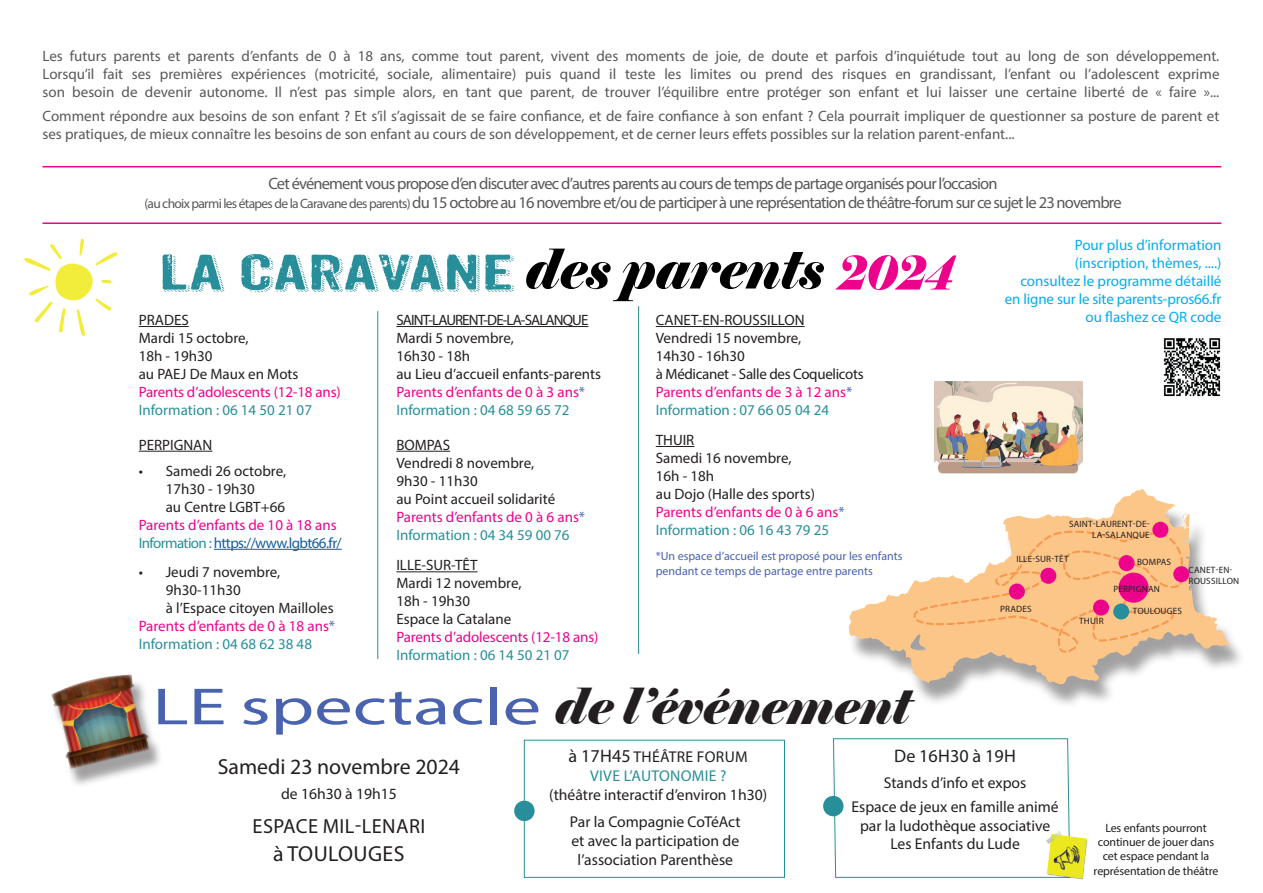
<style>
.page{position:relative;width:1263px;height:893px;background:#fff}
.page>*{position:absolute;margin:0;border:0;box-sizing:border-box;transform-origin:0 0}
.t1{font:italic 49.5px "Elephant";color:#231f20}
.t2{font:21.75px "Myriad Pro";color:#231f20}
.t3{font:21.75px "Myriad Pro";letter-spacing:.02em;color:#231f20}
.t4{font:20.4px "Myriad Pro";letter-spacing:.02em;color:#231f20}
.t5{font:18.15px "Myriad Pro";letter-spacing:.005em;color:#231f20}
.t6{font:16.5px/19.5px "Myriad Pro";letter-spacing:-.05em;color:#57585a;text-align:center}
.t7{font:15.6px/18.8px "Myriad Pro";color:#231f20;text-align:center}
.t8{font:15.6px/18.8px "Myriad Pro";letter-spacing:.02em;color:#278f98;text-align:center}
.t9{font:15px/18px "Myriad Pro";color:#57585a;text-align:justify}
.t10{font:15px/18px "Myriad Pro";color:#231f20}
.t11{font:15px/18px "Myriad Pro";color:#00aeef;text-align:right}
.t12{font:15px "Myriad Pro";letter-spacing:-.01em;color:#ed028c}
.t13{font:15px "Myriad Pro";color:#288f9a}
.t14{font:15px/18px "Myriad Pro";letter-spacing:-.03em;color:#ed028c}
.t15{font:12px/14.4px "Myriad Pro";letter-spacing:-.01em;color:#231f20;text-align:center}
.t16{font:12px/15px "Myriad Pro";color:#4963ae}
.t17{font:9.15px/10.9px "Myriad Pro";letter-spacing:.02em;color:#231f20}
.s1{font-size:13.5px}
.s2{color:#288f9a}
.s3{color:#175d9e}
.s4{color:#4963ae}
.s5{color:#ed028c}
.s6{font-family:"Myriad Pro";font-style:normal;font-size:52.5px;color:#4963ae}
.s7{font-size:18.15px;color:#231f20}
.s8{color:#231f20}
</style>
<div class="page">
<svg style="left:24px;top:238px;width:94px;height:98px"></svg>
<svg style="left:162px;top:254px;width:62px;height:38px"></svg>
<svg style="left:241px;top:254px;width:273px;height:38px"></svg>
<svg style="left:526px;top:249px;width:298px;height:52px"></svg>
<hr style="left:139px;top:451px;width:73px;height:1px;background:#231f20">
<hr style="left:214px;top:549px;width:128px;height:1px;background:#175d9e">
<hr style="left:139px;top:326px;width:50px;height:1px;background:#231f20">
<hr style="left:396px;top:326px;width:192px;height:1px;background:#231f20">
<hr style="left:396px;top:451px;width:54px;height:1px;background:#231f20">
<hr style="left:396px;top:571px;width:82px;height:1px;background:#231f20">
<hr style="left:656px;top:326px;width:149px;height:1px;background:#231f20">
<hr style="left:656px;top:446px;width:38px;height:1px;background:#231f20">
<hr style="left:43px;top:222px;width:1178px;height:2px;background:#ed028c">
<hr style="left:43px;top:166px;width:1178px;height:1px;background:#ed028c">
<div style="left:51px;top:679px;width:113px;height:109px;background:#231f20;opacity:.42"></div>
<img style="left:51px;top:674px;width:101px;height:96px">
<hr style="left:377px;top:311px;width:1px;height:348px;background:#288f9a">
<hr style="left:638px;top:306px;width:1px;height:348px;background:#288f9a">
<div style="left:848px;top:495px;width:399px;height:213px;background:#231f20;opacity:.42"></div>
<svg style="left:849px;top:489px;width:380px;height:195px"></svg>
<svg style="left:912px;top:529px;width:272px;height:125px"></svg>
<div style="left:1093px;top:599px;width:16px;height:16px;background:#ed028c;border-radius:50%"></div>
<div style="left:1118px;top:573px;width:30px;height:30px;background:#ed028c;border-radius:50%"></div>
<div style="left:1118px;top:555px;width:16px;height:16px;background:#ed028c;border-radius:50%"></div>
<div style="left:1173px;top:566px;width:16px;height:16px;background:#ed028c;border-radius:50%"></div>
<div style="left:1009px;top:583px;width:16px;height:16px;background:#ed028c;border-radius:50%"></div>
<div style="left:1040px;top:568px;width:16px;height:16px;background:#ed028c;border-radius:50%"></div>
<div style="left:1113px;top:603px;width:16px;height:16px;background:#288f9a;border-radius:50%"></div>
<div style="left:1152px;top:522px;width:16px;height:16px;background:#ed028c;border-radius:50%"></div>
<img style="left:935px;top:381px;width:147px;height:93px">
<img style="left:1163px;top:338px;width:58px;height:59px">
<div style="left:823px;top:796px;width:20px;height:20px;background:#288f9a;border-radius:50%"></div>
<svg style="left:833px;top:738px;width:237px;height:140px"></svg>
<div style="left:514px;top:801px;width:21px;height:20px;background:#288f9a;border-radius:50%"></div>
<div style="left:524px;top:740px;width:261px;height:137px;border:1px solid #288f9a"></div>
<svg style="left:836px;top:255px;width:120px;height:35px"></svg>
<img style="left:1042px;top:829px;width:46px;height:51px">
<p class="t9" style="left:43px;top:47px;width:1178px">Les futurs parents et parents d’enfants de 0 à 18 ans, comme tout parent, vivent des moments de joie, de doute et parfois d’inquiétude tout au long de son développement.<br>Lorsqu’il fait ses premières expériences (motricité, sociale, alimentaire) puis quand il teste les limites ou prend des risques en grandissant, l’enfant ou l’adolescent exprime son besoin de devenir autonome. Il n’est pas simple alors, en tant que parent, de trouver l’équilibre entre protéger son enfant et lui laisser une certaine liberté de « faire »...</p>
<p class="t9" style="left:43px;top:107px;width:1178px">Comment répondre aux besoins de son enfant ? Et s’il s’agissait de se faire confiance, et de faire confiance à son enfant ? Cela pourrait impliquer de questionner sa posture de parent et ses pratiques, de mieux connaître les besoins de son enfant au cours de son développement, et de cerner leurs effets possibles sur la relation parent-enfant...</p>
<p class="t6" style="left:144px;top:173px;width:979px">Cet événement vous propose d’en discuter avec d’autres parents au cours de temps de partage organisés pour l’occasion<br><span class="s1">(au choix parmi les étapes de la Caravane des parents)</span> du 15 octobre au 16 novembre et/ou de participer à une représentation de théâtre-forum sur ce sujet le 23 novembre</p>
<p class="t10" style="left:139px;top:311px;width:161px">PRADES<br>Mardi 15 octobre,<br>18h - 19h30<br>au PAEJ De Maux en Mots</p>
<p class="t12" style="left:139px;top:383px;width:204px">Parents d’adolescents (12-18 ans)</p>
<p class="t13" style="left:139px;top:401px;width:175px">Information : 06 14 50 21 07</p>
<p class="t10" style="left:139px;top:435px;width:75px">PERPIGNAN</p>
<p class="t10" style="left:166px;top:461px;width:122px;text-indent:-27px">• Samedi 26 octobre,<br>17h30 - 19h30<br>au Centre LGBT+66</p>
<p class="t14" style="left:139px;top:515px;width:205px">Parents d’enfants de 10 à 18 ans<br><span class="s2">Information :</span> <span class="s3">https://www.lgbt66.fr/</span></p>
<p class="t10" style="left:139px;top:562px;width:143px">• Jeudi 7 novembre,</p>
<p class="t10" style="left:166px;top:580px;width:77px">9h30-11h30</p>
<p class="t10" style="left:166px;top:598px;width:169px">à l’Espace citoyen Mailloles</p>
<p class="t12" style="left:139px;top:616px;width:198px">Parents d’enfants de 0 à 18 ans<span class="s4">*</span></p>
<p class="t13" style="left:139px;top:634px;width:175px">Information : 04 68 62 38 48</p>
<p class="t10" style="left:396px;top:311px;width:206px">SAINT-LAURENT-DE-LA-SALANQUE<br>Mardi 5 novembre,<br>16h30 - 18h<br>au Lieu d’accueil enfants-parents<br><span class="s5">Parents d’enfants de 0 à 3 ans</span><span class="s4">*<br></span><span class="s2">Information : 04 68 59 65 72</span></p>
<p class="t10" style="left:396px;top:435px;width:190px">BOMPAS<br>Vendredi 8 novembre,<br>9h30 - 11h30<br>au Point accueil solidarité<br><span class="s5">Parents d’enfants de 0 à 6 ans</span><span class="s4">*<br></span><span class="s2">Information : 04 34 59 00 76</span></p>
<p class="t10" style="left:396px;top:556px;width:127px">ILLE-SUR-TÊT<br>Mardi 12 novembre,<br>18h - 19h30<br>Espace la Catalane</p>
<p class="t12" style="left:396px;top:628px;width:204px">Parents d’adolescents (12-18 ans)</p>
<p class="t13" style="left:396px;top:646px;width:175px">Information : 06 14 50 21 07</p>
<p class="t10" style="left:656px;top:311px;width:209px">CANET-EN-ROUSSILLON<br>Vendredi 15 novembre,<br>14h30 - 16h30<br>à Médicanet - Salle des Coquelicots<br><span class="s5">Parents d’enfants de 3 à 12 ans</span><span class="s4">*<br></span><span class="s2">Information : 07 66 05 04 24</span></p>
<p class="t10" style="left:656px;top:431px;width:190px">THUIR<br>Samedi 16 novembre,<br>16h - 18h<br>au Dojo (Halle des sports)<br><span class="s5">Parents d’enfants de 0 à 6 ans</span><span class="s4">*<br></span><span class="s2">Information : 06 16 43 79 25</span></p>
<p class="t16" style="left:656px;top:548px;width:248px">*Un espace d’accueil est proposé pour les enfants pendant ce temps de partage entre parents</p>
<h1 class="t1" style="left:152px;top:676px;width:759px"><span class="s6">LE spectacle</span> de l’événement</h1>
<p class="t11" style="left:1005px;top:235px;width:218px">Pour plus d’information (inscription, thèmes, ....)<br>consultez le programme détaillé en ligne sur le site parents-pros66.fr ou flashez ce QR code</p>
<p class="t17" style="left:1069px;top:518px;width:82px;text-align:right">SAINT-LAURENT-DE-<br>LA-SALANQUE</p>
<p class="t17" style="left:1016px;top:553px;width:54px">ILLE-SUR-TÊT</p>
<p class="t17" style="left:1137px;top:557px;width:35px">BOMPAS</p>
<p class="t17" style="left:1113px;top:583px;width:48px">PERPIGNAN</p>
<p class="t17" style="left:1188px;top:564px;width:52px">CANET-EN-<br>ROUSSILLON</p>
<p class="t17" style="left:1000px;top:603px;width:33px">PRADES</p>
<p class="t17" style="left:1079px;top:615px;width:26px">THUIR</p>
<p class="t17" style="left:1133px;top:606px;width:51px">TOULOUGES</p>
<h2 class="t2" style="left:218px;top:753px;width:244px">Samedi 23 novembre 2024</h2>
<p class="t7" style="left:281px;top:784px;width:117px">de 16h30 à 19h15</p>
<h3 class="t4" style="left:253px;top:814px;width:174px">ESPACE MIL-LENARI</h3>
<h2 class="t3" style="left:273px;top:840px;width:133px">à TOULOUGES</h2>
<p class="t8" style="left:569px;top:747px;width:181px"><span class="s7">à 17H45</span> <span class="s8">THÉÂTRE FORUM<br></span>VIVE L’AUTONOMIE ?</p>
<p class="t7" style="left:549px;top:781px;width:219px;line-height:27.3px">(théâtre interactif d’environ 1h30)<br>Par la Compagnie CoTéAct</p>
<p class="t7" style="left:571px;top:831px;width:169px">et avec la participation de l’association Parenthèse</p>
<p class="t5" style="left:894px;top:745px;width:123px">De 16H30 à 19H</p>
<p class="t7" style="left:851px;top:770px;width:209px;line-height:24.2px">Stands d’info et expos<br>Espace de jeux en famille animé</p>
<p class="t7" style="left:860px;top:816px;width:192px">par la ludothèque associative<br>Les Enfants du Lude</p>
<p class="t15" style="left:1094px;top:820px;width:126px">Les enfants pourront continuer de jouer dans cet espace pendant la représentation de théâtre</p>
</div>
